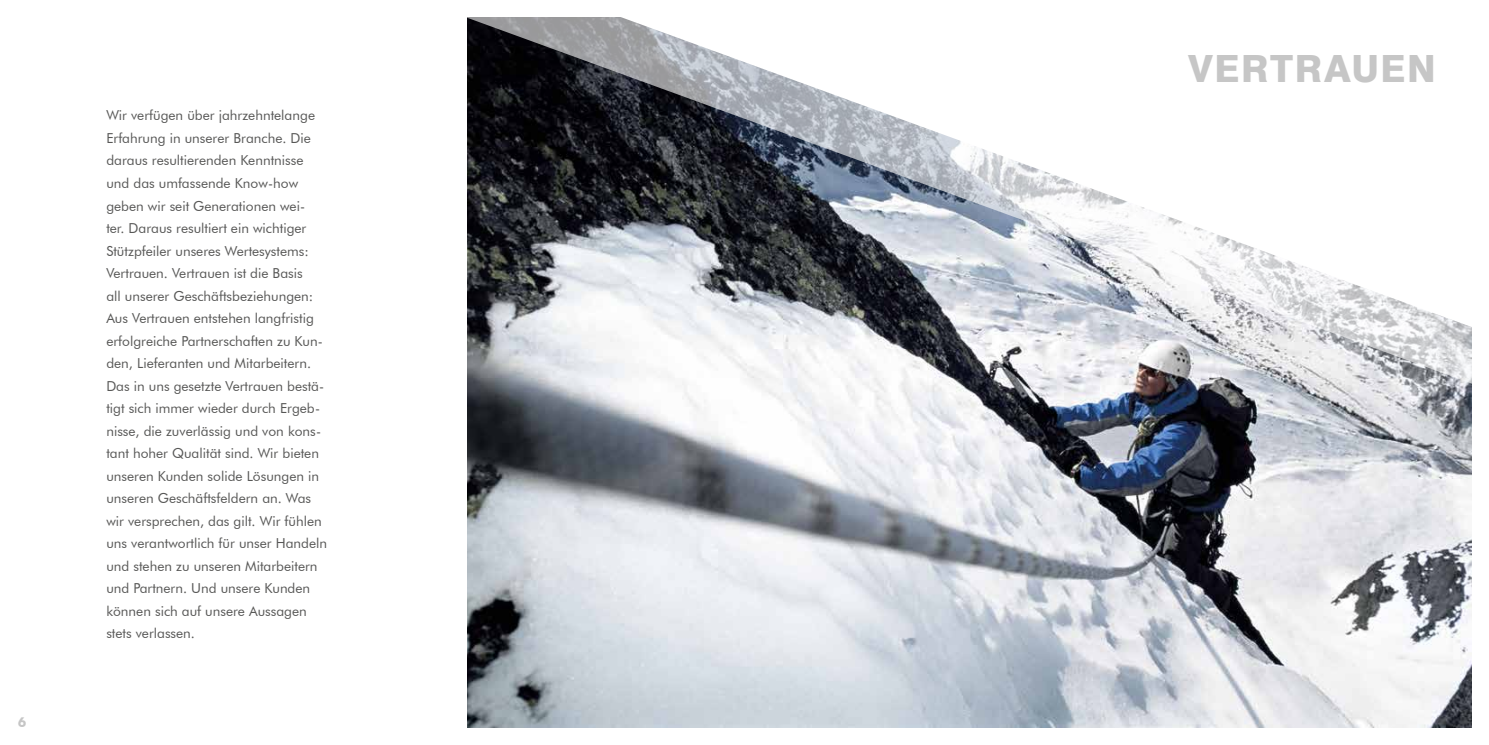
<style>
.page{position:relative;width:1489px;height:745px;background:#fff}
.page>*{position:absolute;margin:0;border:0;box-sizing:border-box;transform-origin:0 0}
.t1{font:800 37.5px "Swiss 721 BT";letter-spacing:.045em;color:#c6c6c6}
.t2{font:13.75px/22.5px "Futura BT";color:#575756}
.t3{font:700 13.75px "Futura BT";color:#c6c6c6}
</style>
<div class="page">
<img style="left:468px;top:453px;width:1002px;height:273px">
<svg style="left:468px;top:17px;width:1004px;height:436px"></svg>
<svg style="left:574px;top:17px;width:898px;height:316px"></svg>
<p class="t3" style="left:18px;top:716px;width:10px">6</p>
<p class="t2" style="left:106px;top:105px;width:222px">Wir verfügen über jahrzehntelange Erfahrung in unserer Branche. Die daraus resultierenden Kenntnisse und das umfassende Know-how geben wir seit Generationen wei-<br>ter. Daraus resultiert ein wichtiger Stützpfeiler unseres Wertesystems:<br>Vertrauen. Vertrauen ist die Basis<br>all unserer Geschäftsbeziehungen:<br>Aus Vertrauen entstehen langfristig erfolgreiche Partnerschaften zu Kun&shy;den, Lieferanten und Mitarbeitern.<br>Das in uns gesetzte Vertrauen bestä&shy;tigt sich immer wieder durch Ergeb&shy;nisse, die zuverlässig und von kons&shy;tant hoher Qualität sind. Wir bieten unseren Kunden solide Lösungen in unseren Geschäftsfeldern an. Was wir versprechen, das gilt. Wir fühlen uns verantwortlich für unser Handeln und stehen zu unseren Mitarbeitern und Partnern. Und unsere Kunden können sich auf unsere Aussagen stets verlassen.</p>
<h1 class="t1" style="left:1188px;top:54px;width:249px">VERTRAUEN</h1>
</div>
